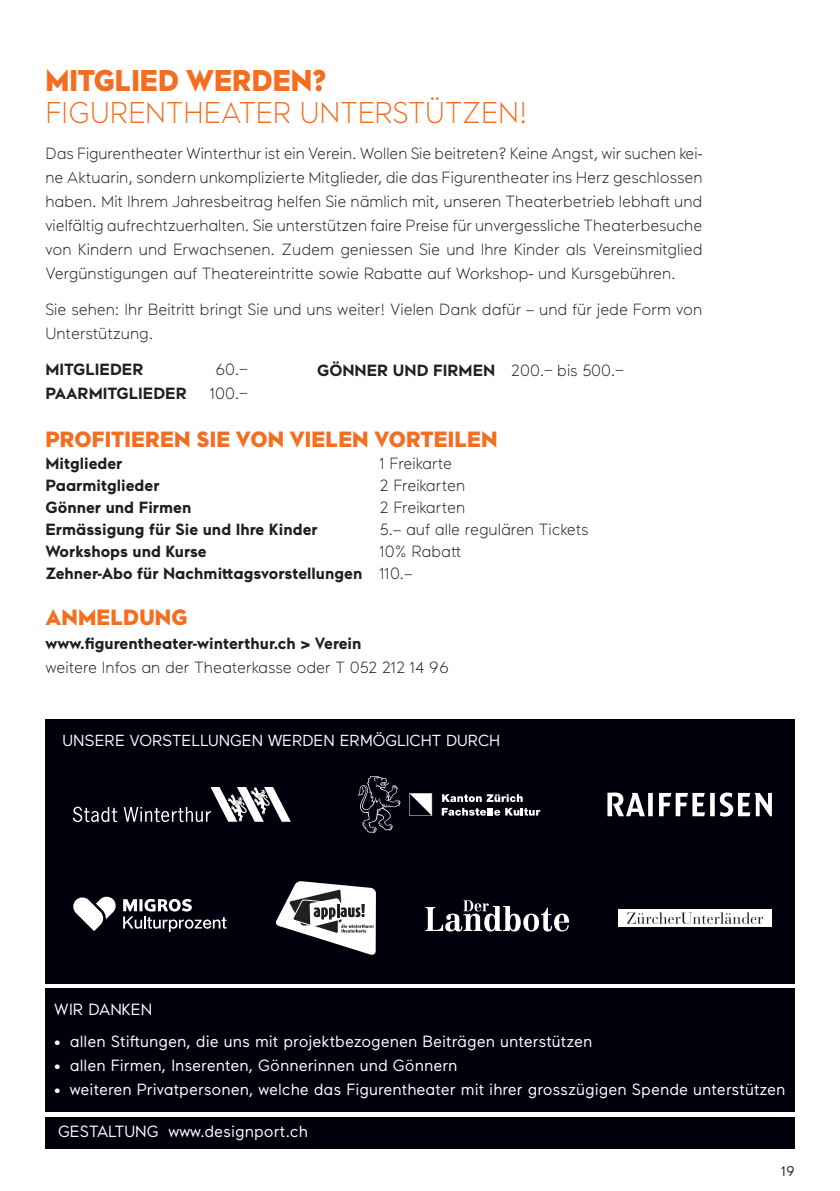
<style>
.page{position:relative;width:840px;height:1191px;background:#fff}
.page>*{position:absolute;margin:0;border:0;box-sizing:border-box;transform-origin:0 0}
.t1{font:300 30px "Maax";color:#f36e21;scale:.96 1}
.t2{font:900 30px "Maax";color:#f36e21;scale:.96 1}
.t3{font:900 22px "Maax";letter-spacing:.005em;color:#f36e21}
.t4{font:300 16.2px/24px "Maax";color:#231f20;text-align:justify}
.t5{font:16.2px "Maax";color:#fff}
.t6{font:700 16.2px/22px "Maax";color:#231f20}
.t7{font:16px "Maax";color:#fff}
.t8{font:14px "Maax";color:#231f20}
.s1{font-weight:300}
.s2{font-weight:700}
</style>
<div class="page">
<div style="left:45px;top:719px;width:749px;height:264px;background:#00000d"></div>
<div style="left:45px;top:988px;width:749px;height:124px;background:#00000d"></div>
<div style="left:45px;top:1117px;width:749px;height:31px;background:#00000d"></div>
<svg style="left:442px;top:794px;width:80px;height:8px"></svg>
<svg style="left:409px;top:793px;width:23px;height:23px"></svg>
<svg style="left:441px;top:808px;width:99px;height:7px"></svg>
<svg style="left:607px;top:792px;width:164px;height:24px"></svg>
<svg style="left:72px;top:776px;width:328px;height:208px"></svg>
<svg style="left:425px;top:900px;width:144px;height:31px"></svg>
<div style="left:618px;top:909px;width:153px;height:18px;background:#fff"></div>
<svg style="left:627px;top:912px;width:135px;height:12px"></svg>
<h1 class="t2" style="left:45px;top:60px;width:294px">MITGLIED WERDEN?</h1>
<h1 class="t1" style="left:45px;top:93px;width:503px">FIGURENTHEATER UNTERSTÜTZEN!</h1>
<p class="t4" style="left:45px;top:140px;width:658px">Das Figurentheater Winterthur ist ein Verein. Wollen Sie beitreten? Keine Angst, wir suchen kei&shy;ne Aktuarin, sondern unkomplizierte Mitglieder, die das Figurentheater ins Herz geschlossen haben. Mit Ihrem Jahresbeitrag helfen Sie nämlich mit, unseren Theaterbetrieb lebhaft und vielfältig aufrechtzuerhalten. Sie unterstützen faire Preise für unvergessliche Theaterbesuche von Kindern und Erwachsenen. Zudem geniessen Sie und Ihre Kinder als Vereinsmitglied Vergünstigungen auf Theatereintritte sowie Rabatte auf Workshop- und Kursgebühren.</p>
<p class="t4" style="left:45px;top:296px;width:658px">Sie sehen: Ihr Beitritt bringt Sie und uns weiter! Vielen Dank dafür – und für jede Form von<br>Unterstützung.</p>
<p class="t6" style="left:45px;top:357px;width:100px">MITGLIEDER</p>
<p class="t4" style="left:215px;top:356px;width:34px">60.–</p>
<p class="t6" style="left:45px;top:381px;width:143px">PAARMITGLIEDER</p>
<p class="t4" style="left:210px;top:380px;width:39px">100.–</p>
<h2 class="t3" style="left:45px;top:424px;width:453px">PROFITIEREN SIE VON VIELEN VORTEILEN</h2>
<p class="t6" style="left:45px;top:451px;width:79px">Mitglieder</p>
<p class="t4" style="left:379px;top:450px;width:74px">1 Freikarte</p>
<p class="t6" style="left:45px;top:473px;width:116px">Paarmitglieder</p>
<p class="t4" style="left:379px;top:472px;width:87px">2 Freikarten</p>
<p class="t6" style="left:45px;top:495px;width:147px">Gönner und Firmen</p>
<p class="t4" style="left:379px;top:494px;width:87px">2 Freikarten</p>
<p class="t6" style="left:45px;top:517px;width:274px">Ermässigung für Sie und Ihre Kinder</p>
<p class="t4" style="left:379px;top:516px;width:210px">5.– auf alle regulären Tickets</p>
<p class="t6" style="left:45px;top:539px;width:163px">Workshops und Kurse</p>
<p class="t6" style="left:317px;top:358px;width:308px">GÖNNER UND FIRMEN <span class="s1">200.– bis 500.–</span></p>
<p class="t6" style="left:45px;top:539px;width:417px;text-indent:334px"><span class="s1">10% Rabatt<br></span>Zehner-Abo für Nachmittagsvorstellungen <span class="s1">110.–</span></p>
<h2 class="t3" style="left:45px;top:602px;width:143px">ANMELDUNG</h2>
<p class="t6" style="left:45px;top:631px;width:317px">www.figurentheater-winterthur.ch &gt; Verein</p>
<p class="t4" style="left:45px;top:654px;width:404px">weitere Infos an der Theaterkasse oder T 052 212 14 96</p>
<p class="t7" style="left:62px;top:730px;width:439px">UNSERE VORSTELLUNGEN WERDEN ERMÖGLICHT DURCH</p>
<p class="t5" style="left:54px;top:999px;width:100px">WIR DANKEN</p>
<p class="t5" style="left:54px;top:1031px;width:540px"><span class="s2">•</span> allen Stiftungen, die uns mit projektbezogenen Beiträgen unterstützen</p>
<p class="t5" style="left:54px;top:1055px;width:405px"><span class="s2">•</span> allen Firmen, Inserenten, Gönnerinnen und Gönnern</p>
<p class="t5" style="left:54px;top:1079px;width:732px"><span class="s2">•</span> weiteren Privatpersonen, welche das Figurentheater mit ihrer grosszügigen Spende unterstützen</p>
<p class="t5" style="left:58px;top:1121px;width:251px">GESTALTUNG www.designport.ch</p>
<p class="t8" style="left:780px;top:1162px;width:15px">19</p>
</div>
